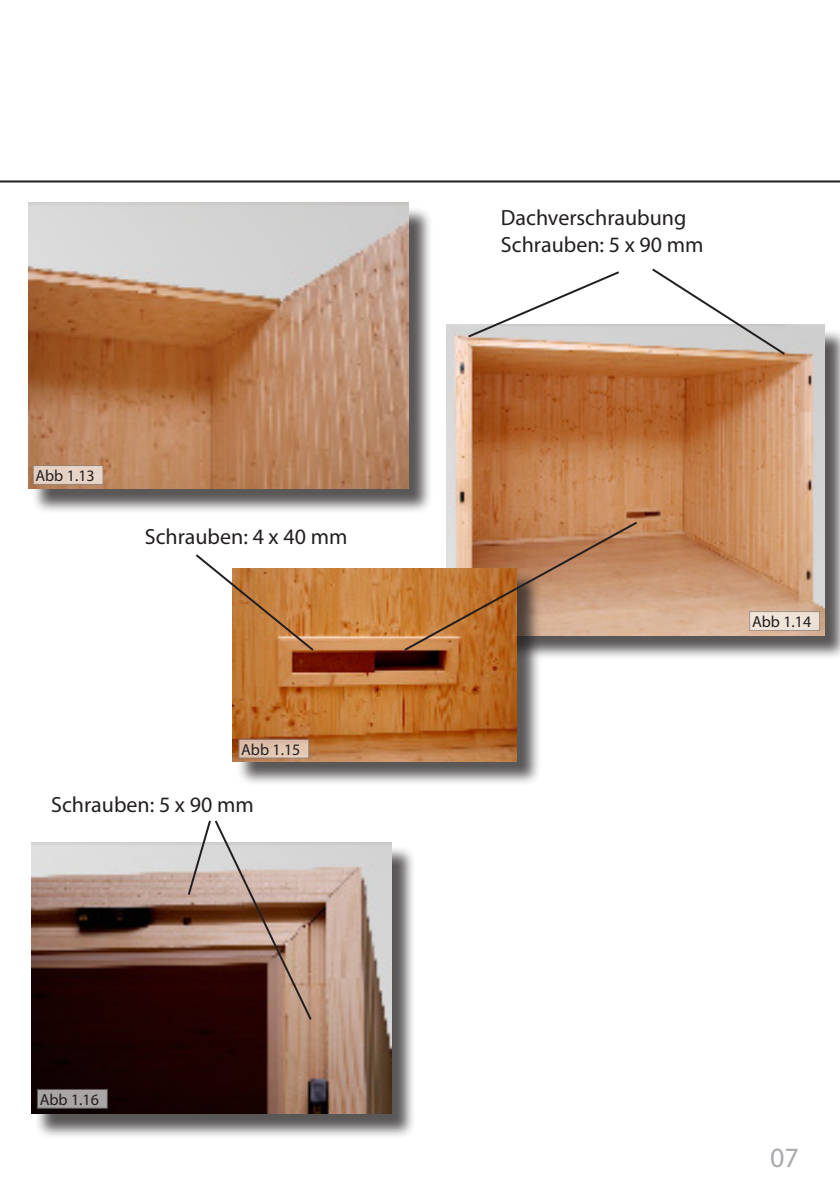
<style>
.page{position:relative;width:840px;height:1191px;background:#fff}
.page>*{position:absolute;margin:0;border:0;box-sizing:border-box;transform-origin:0 0}
.t1{font:28px "Myriad Pro";color:#a8a9ad}
.t2{font:22px "Myriad Pro";color:#231f20}
.t3{font:16px "Myriad Pro";color:#231f20}
</style>
<div class="page">
<div style="left:449px;top:328px;width:390px;height:332px;background:#231f20;opacity:.75"></div>
<img style="left:446px;top:325px;width:377px;height:311px">
<div style="left:31px;top:206px;width:402px;height:308px;background:#231f20;opacity:.75"></div>
<img style="left:28px;top:203px;width:380px;height:286px">
<hr style="left:0;top:180px;width:839px;height:2px;background:#231f20">
<div style="left:235px;top:571px;width:306px;height:215px;background:#231f20;opacity:.75"></div>
<img style="left:232px;top:568px;width:284px;height:193px">
<svg style="left:402px;top:520px;width:237px;height:132px;background:#bd8b64"></svg>
<svg style="left:196px;top:554px;width:119px;height:99px"></svg>
<div style="left:34px;top:845px;width:382px;height:294px;background:#231f20;opacity:.75"></div>
<img style="left:31px;top:842px;width:360px;height:272px">
<svg style="left:186px;top:820px;width:127px;height:202px;background:#a0867c"></svg>
<svg style="left:465px;top:271px;width:156px;height:68px"></svg>
<svg style="left:649px;top:268px;width:137px;height:89px"></svg>
<div style="left:33px;top:465px;width:70px;height:20px;background:#e6d3c6;border:1px solid #808285"></div>
<div style="left:748px;top:611px;width:71px;height:20px;background:#f1e4d9;border:1px solid #808285"></div>
<div style="left:238px;top:738px;width:71px;height:20px;background:linear-gradient(to right,#dbbeaa,#e1c6b1);border:1px solid #808285"></div>
<div style="left:37px;top:1089px;width:71px;height:19px;background:#aaa5a5;border:1px solid #808285"></div>
<p class="t3" style="left:35px;top:466px;width:61px">Abb 1.13</p>
<p class="t2" style="left:145px;top:523px;width:204px">Schrauben: 4 x 40 mm</p>
<p class="t3" style="left:241px;top:739px;width:61px">Abb 1.15</p>
<p class="t2" style="left:51px;top:791px;width:204px">Schrauben: 5 x 90 mm</p>
<p class="t3" style="left:40px;top:1089px;width:61px">Abb 1.16</p>
<p class="t2" style="left:500px;top:204px;width:187px">Dachverschraubung</p>
<p class="t2" style="left:500px;top:231px;width:204px">Schrauben: 5 x 90 mm</p>
<p class="t3" style="left:751px;top:612px;width:61px">Abb 1.14</p>
<p class="t1" style="left:769px;top:1140px;width:30px">07</p>
</div>
